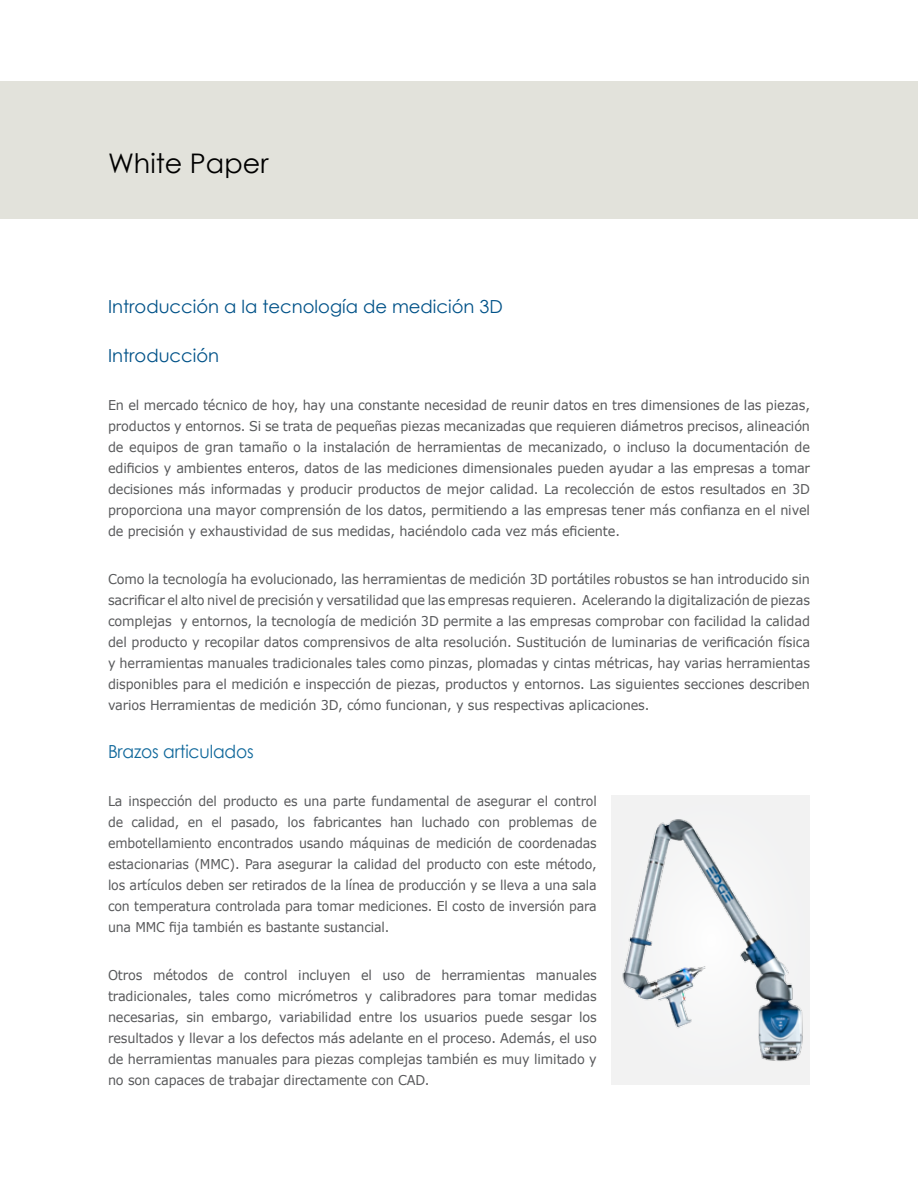
<style>
.page{position:relative;width:918px;height:1188px;background:#fff}
.page>*{position:absolute;margin:0;border:0;box-sizing:border-box;transform-origin:0 0}
.t1{font:27px "Century Gothic";color:#000}
.t2{font:18px "Century Gothic";color:#005288}
.t3{font:18px "Century Gothic";letter-spacing:-.01em;color:#10689b;scale:.95 1}
.t4{font:13.5px/21px "Verdana";letter-spacing:-.01em;color:#58595b;text-align:justify;scale:.95 1}
.t5{font:13.5px/21px "Verdana";letter-spacing:-.01em;color:#58595b;text-align:justify;scale:.93 1}
</style>
<div class="page">
<div style="left:612px;top:795px;width:198px;height:289px;background:#f2f2f2"></div>
<div style="left:0;top:81px;width:918px;height:138px;background:#e2e2db"></div>
<img style="left:622px;top:819px;width:181px;height:242px">
<h1 class="t1" style="left:108px;top:144px;width:162px">White Paper</h1>
<h2 class="t2" style="left:108px;top:294px;width:396px">Introducción a la tecnología de medición 3D</h2>
<h2 class="t2" style="left:108px;top:343px;width:113px">Introducción</h2>
<p class="t4" style="left:108px;top:394px;width:741px">En el mercado técnico de hoy, hay una constante necesidad de reunir datos en tres dimensiones de las piezas, productos y entornos. Si se trata de pequeñas piezas mecanizadas que requieren diámetros precisos, alineación de equipos de gran tamaño o la instalación de herramientas de mecanizado, o incluso la documentación de edificios y ambientes enteros, datos de las mediciones dimensionales pueden ayudar a las empresas a tomar decisiones más informadas y producir productos de mejor calidad. La recolección de estos resultados en 3D proporciona una mayor comprensión de los datos, permitiendo a las empresas tener más confianza en el nivel de precisión y exhaustividad de sus medidas, haciéndolo cada vez más eficiente.</p>
<p class="t4" style="left:108px;top:568px;width:741px">Como la tecnología ha evolucionado, las herramientas de medición 3D portátiles robustos se han introducido sin sacrificar el alto nivel de precisión y versatilidad que las empresas requieren. Acelerando la digitalización de piezas complejas y entornos, la tecnología de medición 3D permite a las empresas comprobar con facilidad la calidad del producto y recopilar datos comprensivos de alta resolución. Sustitución de luminarias de verificación física y herramientas manuales tradicionales tales como pinzas, plomadas y cintas métricas, hay varias herramientas disponibles para el medición e inspección de piezas, productos y entornos. Las siguientes secciones describen varios Herramientas de medición 3D, cómo funcionan, y sus respectivas aplicaciones.</p>
<h2 class="t3" style="left:108px;top:739px;width:155px">Brazos articulados</h2>
<p class="t5" style="left:108px;top:790px;width:527px">La inspección del producto es una parte fundamental de asegurar el control de calidad, en el pasado, los fabricantes han luchado con problemas de embotellamiento encontrados usando máquinas de medición de coordenadas estacionarias (MMC). Para asegurar la calidad del producto con este método, los artículos deben ser retirados de la línea de producción y se lleva a una sala con temperatura controlada para tomar mediciones. El costo de inversión para una MMC fija también es bastante sustancial.</p>
<p class="t4" style="left:108px;top:964px;width:516px">Otros métodos de control incluyen el uso de herramientas manuales tradicionales, tales como micrómetros y calibradores para tomar medidas necesarias, sin embargo, variabilidad entre los usuarios puede sesgar los resultados y llevar a los defectos más adelante en el proceso. Además, el uso de herramientas manuales para piezas complejas también es muy limitado y no son capaces de trabajar directamente con CAD.</p>
</div>
